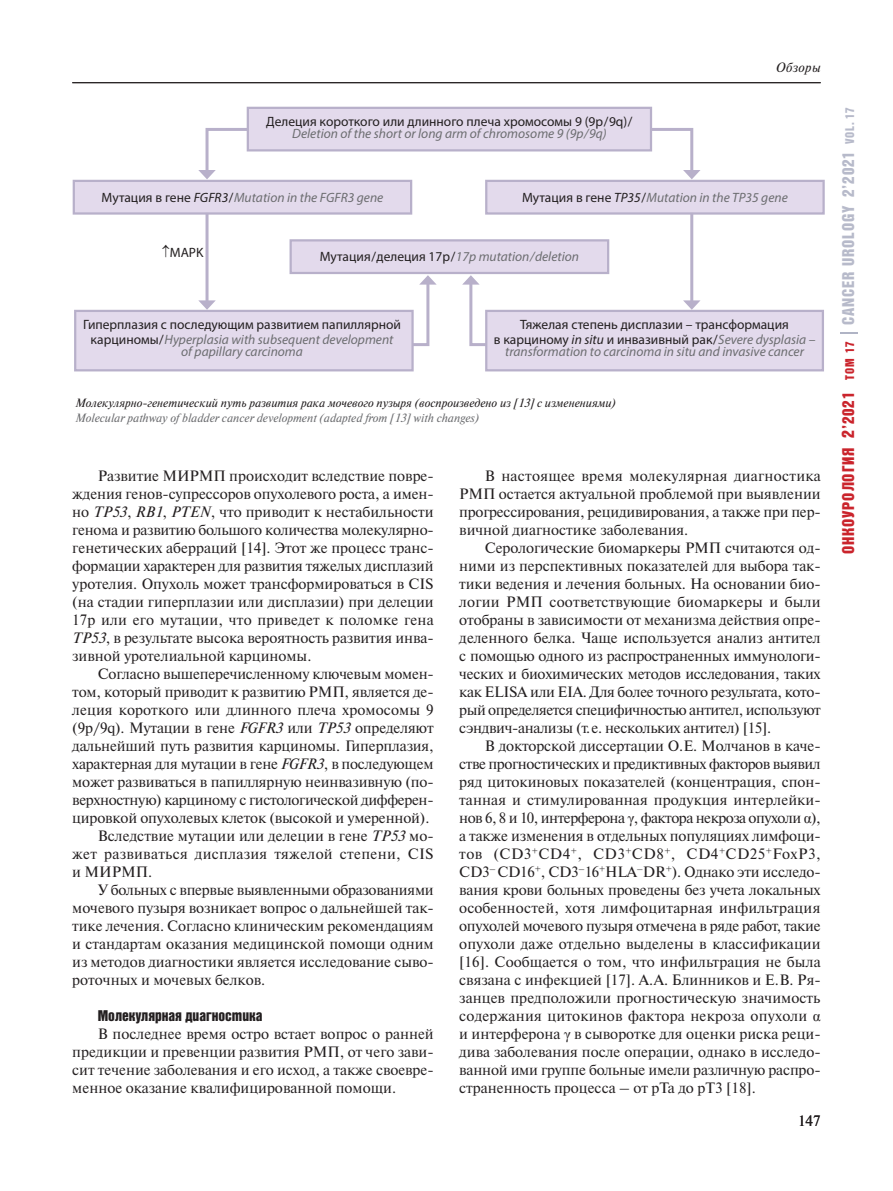
<style>
.page{position:relative;width:893px;height:1191px;background:#fff}
.page>*{position:absolute;margin:0;border:0;box-sizing:border-box;transform-origin:0 0}
.t1{font:16.5px "Bastion Kontrast Alt C";letter-spacing:.05em;color:#b7baca}
.t2{font:15px/18px "Newton C";letter-spacing:-.005em;color:#231f20;text-align:justify}
.t3{font:15px "Newton C";letter-spacing:-.025em;color:#231f20}
.t4{font:15px "Newton C";letter-spacing:.02em;color:#231f20}
.t5{font:15px "Bastion Kontrast Alt C";color:#231f20}
.t6{font:italic 13.5px "Myriad Pro";color:#6c6d70}
.t7{font:13.5px/15px "Myriad Pro";color:#231f20;text-align:center}
.t8{font:italic 13.5px "Newton C";letter-spacing:.03em;color:#231f20}
.t9{font:italic 12px "Newton C";color:#231f20}
.t10{font:italic 12px "Newton C";color:#6c6d70}
.s1{font-style:normal;color:#231f20}
.s2{color:#231f20}
.s3{font-style:italic;color:#6c6d70}
.s4{font-style:italic}
.s5{font-family:"Times New Roman"}
.s6{color:#ca242c}
.s7{font-size:17.1px;color:#ca242c}
.s8{font-size:12.3px;color:#ca242c}
.s9{font-size:12.3px}
</style>
<div class="page">
<svg style="left:840px;top:332px;width:18px;height:1px"></svg>
<hr style="left:72px;top:82px;width:749px;height:1px;background:#231f20">
<svg style="left:366px;top:275px;width:71px;height:71px"></svg>
<svg style="left:462px;top:275px;width:71px;height:71px"></svg>
<div style="left:206px;top:128px;width:487px;height:46px;border:3px solid #b8b0ca"></div>
<svg style="left:683px;top:170px;width:17px;height:9px"></svg>
<svg style="left:198px;top:170px;width:18px;height:9px"></svg>
<div style="left:485px;top:310px;width:339px;height:61px;background:#e3daec;border:2px solid #b8b0ca"></div>
<div style="left:247px;top:107px;width:405px;height:44px;background:#e3daec;border:2px solid #b8b0ca"></div>
<div style="left:74px;top:310px;width:340px;height:61px;background:#e3daec;border:2px solid #b8b0ca"></div>
<div style="left:73px;top:180px;width:339px;height:35px;background:#e3daec;border:2px solid #b8b0ca"></div>
<div style="left:290px;top:239px;width:319px;height:35px;background:#e3daec;border:2px solid #b8b0ca"></div>
<div style="left:485px;top:180px;width:340px;height:35px;background:#e3daec;border:2px solid #b8b0ca"></div>
<hr style="left:206px;top:213px;width:3px;height:90px;background:#b8b0ca">
<svg style="left:198px;top:300px;width:18px;height:10px"></svg>
<hr style="left:690px;top:213px;width:3px;height:90px;background:#b8b0ca">
<svg style="left:683px;top:300px;width:17px;height:10px"></svg>
<p class="t7" style="left:266px;top:113px;width:368px">Делеция короткого или длинного плеча хромосомы 9 (9p/9q)/</p>
<p class="t6" style="left:292px;top:125px;width:316px">Deletion of the short or long arm of chromosome 9 (9p/9q)</p>
<p class="t8" style="left:777px;top:60px;width:46px">Обзоры</p>
<p class="t6" style="left:102px;top:189px;width:283px"><span class="s1">Мутация в гене</span> <span class="s2">FGFR3</span><span class="s1">/</span>Mutation in the FGFR3 gene</p>
<p class="t6" style="left:522px;top:189px;width:267px"><span class="s1">Мутация в гене</span> <span class="s2">TP35</span><span class="s1">/</span>Mutation in the TP35 gene</p>
<p class="t7" style="left:170px;top:244px;width:35px">MAPK</p>
<p class="t6" style="left:320px;top:248px;width:261px"><span class="s1">Мутация/делеция 17p/</span>17p mutation/deletion</p>
<p class="t7" style="left:83px;top:316px;width:319px">Гиперплазия с последующим развитием папиллярной карциномы/<span class="s3">Hyperplasia with subsequent development</span></p>
<p class="t6" style="left:181px;top:343px;width:123px">of papillary carcinoma</p>
<p class="t7" style="left:494px;top:316px;width:323px">Тяжелая степень дисплазии – трансформация<br>в карциному <span class="s4">in situ</span> и инвазивный рак/<span class="s3">Severe dysplasia –</span></p>
<p class="t6" style="left:505px;top:343px;width:300px">transformation to carcinoma in situ and invasive cancer</p>
<p class="t9" style="left:75px;top:397px;width:542px">Молекулярно-генетический путь развития рака мочевого пузыря (воспроизведено из [13] с изменениями)</p>
<p class="t10" style="left:75px;top:411px;width:406px">Molecular pathway of bladder cancer development (adapted from [13] with changes)</p>
<p class="t2" style="left:72px;top:467px;width:363px;text-indent:26px">Развитие МИРМП происходит вследствие повре&shy;ждения генов-супрессоров опухолевого роста, а имен&shy;но <span class="s4">TP53</span>, <span class="s4">RB1</span>, <span class="s4">PTEN</span>, что приводит к нестабильности генома и развитию большого количества молекулярно&shy;генетических аберраций [14]. Этот же процесс транс&shy;формации характерен для развития тяжелых дисплазий уротелия. Опухоль может трансформироваться в CIS (на стадии гиперплазии или дисплазии) при делеции 17р или его мутации, что приведет к поломке гена <span class="s4">ТР53</span>, в результате высока вероятность развития инва&shy;зивной уротелиальной карциномы.</p>
<p class="t2" style="left:98px;top:665px;width:337px">Согласно вышеперечисленному ключевым момен-</p>
<p class="t2" style="left:72px;top:683px;width:363px">том, который приводит к развитию РМП, является де-</p>
<p class="t2" style="left:72px;top:701px;width:363px">леция короткого или длинного плеча хромосомы 9</p>
<p class="t2" style="left:72px;top:719px;width:363px">(9p/9q). Мутации в гене <span class="s4">FGFR3</span> или <span class="s4">TP53</span> определяют</p>
<p class="t2" style="left:72px;top:737px;width:363px">дальнейший путь развития карциномы. Гиперплазия,</p>
<p class="t2" style="left:72px;top:755px;width:363px">характерная для мутации в гене <span class="s4">FGFR3</span>, в последующем</p>
<p class="t2" style="left:72px;top:773px;width:363px">может развиваться в папиллярную неинвазивную (по-</p>
<p class="t3" style="left:72px;top:792px;width:363px">верхностную) карциному с гистологической дифферен-</p>
<p class="t2" style="left:72px;top:809px;width:359px">цировкой опухолевых клеток (высокой и умеренной).</p>
<p class="t2" style="left:98px;top:827px;width:337px">Вследствие мутации или делеции в гене <span class="s4">TP53</span> мо-</p>
<p class="t4" style="left:72px;top:846px;width:363px">жет развиваться дисплазия тяжелой степени, CIS</p>
<p class="t2" style="left:72px;top:863px;width:81px">и МИРМП.</p>
<p class="t2" style="left:98px;top:881px;width:337px">У больных с впервые выявленными образованиями</p>
<p class="t2" style="left:72px;top:899px;width:363px">мочевого пузыря возникает вопрос о дальнейшей так-</p>
<p class="t2" style="left:72px;top:917px;width:363px">тике лечения. Согласно клиническим рекомендациям</p>
<p class="t2" style="left:72px;top:935px;width:363px">и стандартам оказания медицинской помощи одним</p>
<p class="t2" style="left:72px;top:953px;width:363px">из методов диагностики является исследование сыво-</p>
<p class="t2" style="left:72px;top:971px;width:195px">роточных и мочевых белков.</p>
<p class="t5" style="left:98px;top:1008px;width:166px">Молекулярная диагностика</p>
<p class="t2" style="left:72px;top:1025px;width:363px;text-indent:26px">В последнее время остро встает вопрос о ранней предикции и превенции развития РМП, от чего зави&shy;сит течение заболевания и его исход, а также своевре&shy;менное оказание квалифицированной помощи.</p>
<p class="t2" style="left:459px;top:467px;width:363px;text-indent:26px">В настоящее время молекулярная диагностика РМП остается актуальной проблемой при выявлении прогрессирования, рецидивирования, а также при пер&shy;вичной диагностике заболевания.</p>
<p class="t2" style="left:459px;top:539px;width:363px;text-indent:26px">Серологические биомаркеры РМП считаются од&shy;ними из перспективных показателей для выбора так&shy;тики ведения и лечения больных. На основании био&shy;логии РМП соответствующие биомаркеры и были отобраны в зависимости от механизма действия опре&shy;деленного белка. Чаще используется анализ антител с помощью одного из распространенных иммунологи&shy;ческих и биохимических методов исследования, таких как ELISA или EIA. Для более точного результата, кото&shy;рый определяется специфичностью антител, используют сэндвич-анализы (т.е. нескольких антител) [15].</p>
<p class="t2" style="left:459px;top:737px;width:363px;text-indent:26px">В докторской диссертации О.Е. Молчанов в каче&shy;стве прогностических и предиктивных факторов выявил ряд цитокиновых показателей (концентрация, спон&shy;танная и стимулированная продукция интерлейки&shy;нов 6, 8 и 10, интерферона <span class="s5">γ</span>, фактора некроза опухоли <span class="s5">α</span>), а также изменения в отдельных популяциях лимфоци&shy;тов (CD3<sup>+</sup>CD4<sup>+</sup>, CD3<sup>+</sup>CD8<sup>+</sup>, CD4<sup>+</sup>CD25<sup>+</sup>FoxP3, CD3<sup>–</sup> CD16<sup>+</sup>, CD3<sup>–</sup>16<sup>+</sup>HLA<sup>–</sup>DR<sup>+</sup>). Однако эти исследо&shy;вания крови больных проведены без учета локальных особенностей, хотя лимфоцитарная инфильтрация опухолей мочевого пузыря отмечена в ряде работ, такие опухоли даже отдельно выделены в классификации [16]. Сообщается о том, что инфильтрация не была связана с инфекцией [17]. А.А. Блинников и Е.В. Ря&shy;занцев предположили прогностическую значимость содержания цитокинов фактора некроза опухоли <span class="s5">α </span>и интерферона <span class="s5">γ</span> в сыворотке для оценки риска реци&shy;дива заболевания после операции, однако в исследо&shy;ванной ими группе больные имели различную распро&shy;страненность процесса – от рТа до рТ3 [18].</p>
<p class="t2" style="left:798px;top:1112px;width:24px">147</p>
<p class="t1" style="left:840px;top:554px;width:448px;rotate:-90deg"><span class="s6">ОНКОУРОЛОГИЯ</span> <span class="s7">2</span><span class="s6">’2021</span> <span class="s8">ТОМ 17</span> CANCER UROLOGY 2’2021 <span class="s9">VOL. 17</span></p>
</div>
